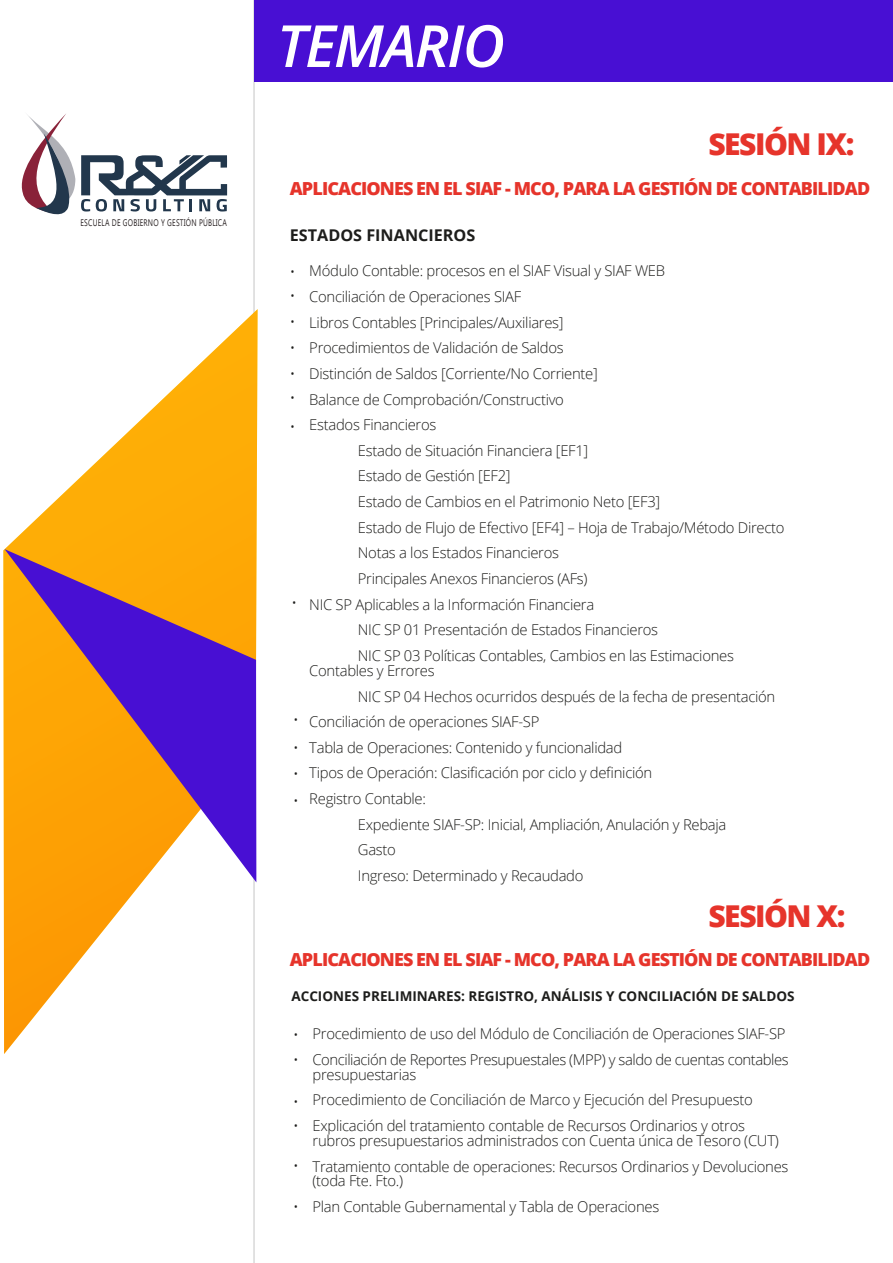
<style>
.page{position:relative;width:893px;height:1263px;background:#fff}
.page>*{position:absolute;margin:0;border:0;box-sizing:border-box;transform-origin:0 0}
.t1{font:italic 600 58.2px "Open Sans";letter-spacing:-.03em;color:#fff}
.t2{font:800 30.15px "Open Sans";letter-spacing:-.05em;color:#e6342b}
.t3{font:800 18px "Open Sans";letter-spacing:-.05em;color:#e6342b}
.t4{font:700 16.2px "Open Sans";color:#1d1d1b}
.t5{font:300 14.85px/25.7px "Open Sans";letter-spacing:-.02em;color:#1d1d1b}
.t6{font:700 13.5px "Open Sans";color:#1d1d1b}
.t7{font:9.6px "Ebrima";letter-spacing:.03em;color:#2b2425;scale:.74 1}
</style>
<div class="page">
<hr style="left:253px;top:0;width:2px;height:1263px;background:#dadada">
<div style="left:254px;top:1px;width:639px;height:81px;background:#480fd3"></div>
<svg style="left:21px;top:114px;width:206px;height:101px"></svg>
<svg style="left:3px;top:309px;width:255px;height:745px"></svg>
<svg style="left:5px;top:549px;width:251px;height:333px;background:#c07756"></svg>
<p class="t7" style="left:81px;top:216px;width:200px">ESCUELA DE GOBIERNO Y GESTIÓN PÚBLICA</p>
<h1 class="t1" style="left:277px;top:6px;width:229px">TEMARIO</h1>
<h2 class="t2" style="left:708px;top:121px;width:148px">SESIÓN IX:</h2>
<p class="t3" style="left:290px;top:174px;width:582px">APLICACIONES EN EL SIAF - MCO, PARA LA GESTIÓN DE CONTABILIDAD</p>
<p class="t4" style="left:290px;top:223px;width:187px">ESTADOS FINANCIEROS</p>
<p class="t5" style="left:290px;top:259px;width:7px;line-height:24px">• •</p>
<p class="t5" style="left:290px;top:309px;width:7px;text-align:justify">• • •</p>
<p class="t5" style="left:290px;top:382px;width:7px;line-height:29.1px">• •</p>
<p class="t5" style="left:291px;top:589px;width:7px">•</p>
<p class="t5" style="left:293px;top:707px;width:7px">•</p>
<p class="t5" style="left:293px;top:735px;width:7px">•</p>
<p class="t5" style="left:293px;top:760px;width:7px">•</p>
<p class="t5" style="left:293px;top:787px;width:7px">•</p>
<p class="t5" style="left:309px;top:258px;width:357px">Módulo Contable: procesos en el SIAF Visual y SIAF WEB</p>
<p class="t5" style="left:309px;top:283px;width:214px">Conciliación de Operaciones SIAF</p>
<p class="t5" style="left:309px;top:309px;width:256px">Libros Contables [Principales/Auxiliares]</p>
<p class="t5" style="left:309px;top:335px;width:256px">Procedimientos de Validación de Saldos</p>
<p class="t5" style="left:309px;top:360px;width:290px">Distinción de Saldos [Corriente/No Corriente]</p>
<p class="t5" style="left:309px;top:386px;width:256px">Balance de Comprobación/Constructivo</p>
<p class="t5" style="left:309px;top:412px;width:129px">Estados Financieros</p>
<p class="t5" style="left:358px;top:437px;width:232px">Estado de Situación Financiera [EF1]</p>
<p class="t5" style="left:358px;top:463px;width:154px">Estado de Gestión [EF2]</p>
<p class="t5" style="left:358px;top:488px;width:304px">Estado de Cambios en el Patrimonio Neto [EF3]</p>
<p class="t5" style="left:358px;top:514px;width:428px">Estado de Flujo de Efectivo [EF4] – Hoja de Trabajo/Método Directo</p>
<p class="t5" style="left:358px;top:540px;width:203px">Notas a los Estados Financieros</p>
<p class="t5" style="left:358px;top:565px;width:231px">Principales Anexos Financieros (AFs)</p>
<p class="t5" style="left:309px;top:591px;width:287px">NIC SP Aplicables a la Información Financiera</p>
<p class="t5" style="left:358px;top:617px;width:302px">NIC SP 01 Presentación de Estados Financieros</p>
<p class="t5" style="left:358px;top:642px;width:378px">NIC SP 03 Políticas Contables, Cambios en las Estimaciones</p>
<p class="t5" style="left:309px;top:657px;width:127px">Contables y Errores</p>
<p class="t5" style="left:358px;top:683px;width:419px">NIC SP 04 Hechos ocurridos después de la fecha de presentación</p>
<p class="t5" style="left:309px;top:708px;width:232px">Conciliación de operaciones SIAF-SP</p>
<p class="t5" style="left:309px;top:734px;width:315px">Tabla de Operaciones: Contenido y funcionalidad</p>
<p class="t5" style="left:309px;top:760px;width:345px">Tipos de Operación: Clasificación por ciclo y definición</p>
<p class="t5" style="left:309px;top:785px;width:118px">Registro Contable:</p>
<p class="t5" style="left:358px;top:811px;width:370px">Expediente SIAF-SP: Inicial, Ampliación, Anulación y Rebaja</p>
<p class="t5" style="left:358px;top:837px;width:40px">Gasto</p>
<p class="t5" style="left:358px;top:862px;width:227px">Ingreso: Determinado y Recaudado</p>
<h2 class="t2" style="left:708px;top:893px;width:139px">SESIÓN X:</h2>
<p class="t3" style="left:290px;top:946px;width:582px">APLICACIONES EN EL SIAF - MCO, PARA LA GESTIÓN DE CONTABILIDAD</p>
<p class="t6" style="left:291px;top:986px;width:505px">ACCIONES PRELIMINARES: REGISTRO, ANÁLISIS Y CONCILIACIÓN DE SALDOS</p>
<p class="t5" style="left:293px;top:1022px;width:7px">• •</p>
<p class="t5" style="left:293px;top:1089px;width:7px;line-height:24px">• •</p>
<p class="t5" style="left:293px;top:1152px;width:7px">•</p>
<p class="t5" style="left:293px;top:1193px;width:7px">•</p>
<p class="t5" style="left:312px;top:1020px;width:478px">Procedimiento de uso del Módulo de Conciliación de Operaciones SIAF-SP<br>Conciliación de Reportes Presupuestales (MPP) y saldo de cuentas contables</p>
<p class="t5" style="left:312px;top:1061px;width:442px">presupuestarias<br>Procedimiento de Conciliación de Marco y Ejecución del Presupuesto<br>Explicación del tratamiento contable de Recursos Ordinarios y otros</p>
<p class="t5" style="left:312px;top:1127px;width:477px">rubros presupuestarios administrados con Cuenta única de Tesoro (CUT)<br>Tratamiento contable de operaciones: Recursos Ordinarios y Devoluciones</p>
<p class="t5" style="left:312px;top:1168px;width:348px">(toda Fte. Fto.)<br>Plan Contable Gubernamental y Tabla de Operaciones</p>
</div>
